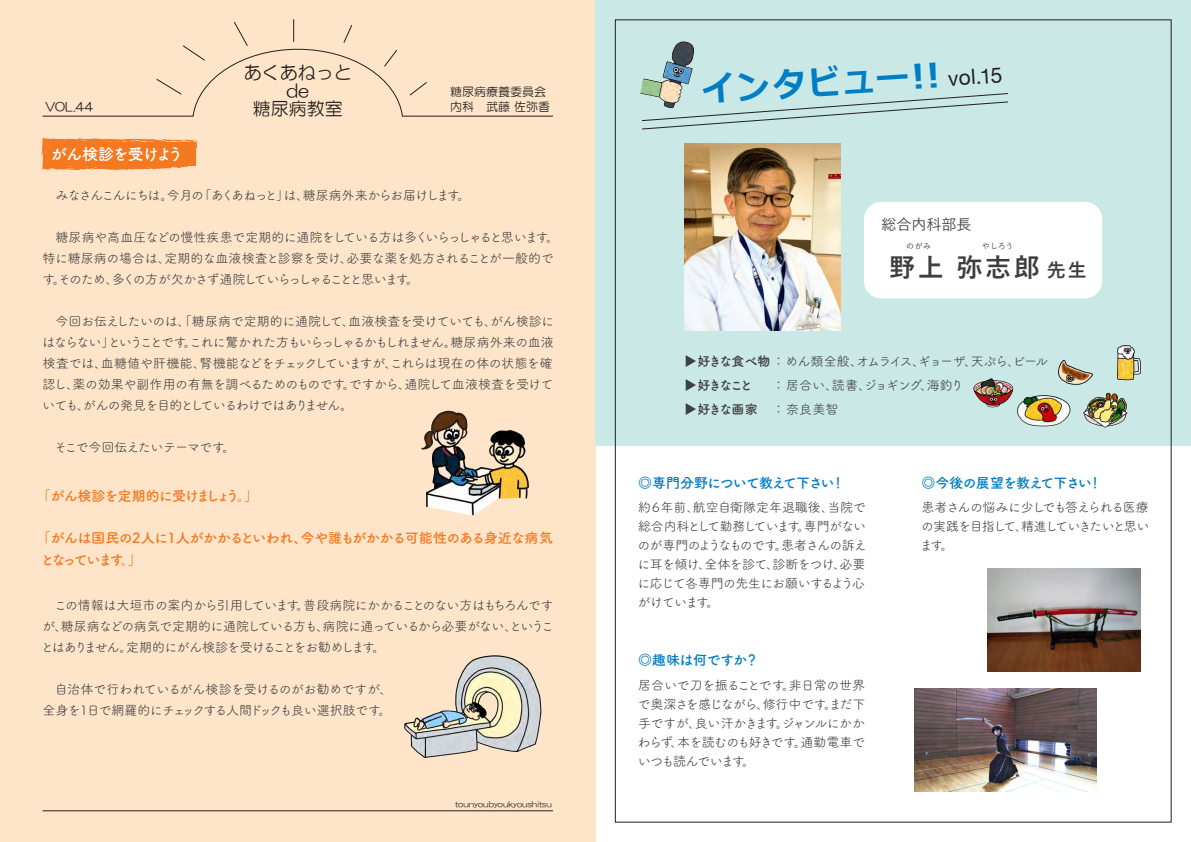
<style>
.page{position:relative;width:1191px;height:842px;background:#fff}
.page>*{position:absolute;margin:0;border:0;box-sizing:border-box;transform-origin:0 0}
.t1{font:700 34px "Meiryo";color:#007ec5}
.t2{font:700 26px "Yu Go";color:#3e3e3f}
.t3{font:21px "Helvetica Neue";color:#231f20}
.t4{font:18px/18px "HG Maru Gothic MPRO";color:#231f20;text-align:center}
.t5{font:700 16px "Tsuku A Rd Gothic";letter-spacing:-.065em;color:#fff}
.t6{font:500 15px "Yu Go";color:#3e3e3f}
.t7{font:700 14px/22px "Tsuku A Rd Gothic";letter-spacing:-.055em;color:#f47921}
.t8{font:700 14px "Tsuku A Rd Gothic";letter-spacing:-.05em;color:#007ec5}
.t9{font:13px/19px "Tsuku A Rd Gothic";letter-spacing:-.06em;color:#3e3e3f}
.t10{font:13px/21px "Tsuku A Rd Gothic";letter-spacing:-.04em;color:#3e3e3f;text-align:right}
.t11{font:13px/24px "Tsuku A Rd Gothic";letter-spacing:-.11em;color:#3e3e3f}
.t12{font:13px "Tsuku A Rd Gothic";letter-spacing:-.12em;color:#3e3e3f}
.t13{font:13px/24px "Tsuku A Rd Gothic";color:#3e3e3f}
.t14{font:12px/15px "HG Maru Gothic MPRO";color:#231f20}
.t15{font:8px "HG Maru Gothic MPRO";color:#231f20}
.t16{font:500 8px "Yu Go";letter-spacing:.03em;color:#3e3e3f}
.s1{font-size:19px}
.s2{font-family:"Yu Go";font-weight:700}
.s3{font-weight:700}
</style>
<div class="page">
<div style="left:0;top:0;width:595px;height:842px;background:#fee5ca"></div>
<div style="left:595px;top:0;width:596px;height:445px;background:#c9e8e6"></div>
<img style="left:640px;top:41px;width:54px;height:53px">
<img style="left:987px;top:569px;width:153px;height:102px">
<img style="left:914px;top:689px;width:182px;height:102px">
<img style="left:973px;top:378px;width:37px;height:30px">
<img style="left:1010px;top:384px;width:61px;height:43px">
<img style="left:1041px;top:360px;width:52px;height:46px">
<img style="left:1072px;top:383px;width:63px;height:63px">
<img style="left:421px;top:410px;width:108px;height:106px">
<img style="left:404px;top:655px;width:138px;height:103px">
<img style="left:1094px;top:345px;width:47px;height:56px">
<div style="left:864px;top:202px;width:238px;height:96px;background:#fff;border-radius:17px"></div>
<img style="left:684px;top:143px;width:156px;height:187px">
<svg style="left:42px;top:138px;width:156px;height:32px;background:#f48331"></svg>
<svg style="left:42px;top:19px;width:511px;height:98px"></svg>
<hr style="left:43px;top:810px;width:510px;height:1px;background:#231f20">
<svg style="left:641px;top:93px;width:367px;height:37px"></svg>
<h3 class="t4" style="left:244px;top:64px;width:109px">あくあねっとde</h3>
<p class="t14" style="left:45px;top:99px;width:49px">VOL.44</p>
<h3 class="t4" style="left:253px;top:100px;width:91px">糖尿病教室</h3>
<p class="t5" style="left:51px;top:141px;width:134px">がん検診を受けよう</p>
<p class="t14" style="left:450px;top:84px;width:101px">糖尿病療養委員会内科　武藤 佐弥香</p>
<p class="t12" style="left:43px;top:186px;width:429px">　みなさんこんにちは。今月の「あくあねっと」は、糖尿病外来からお届けします。</p>
<p class="t9" style="left:42px;top:226px;width:518px;line-height:21px;text-indent:13px">糖尿病や高血圧などの慢性疾患で定期的に通院をしている方は多くいらっしゃると思います。特に糖尿病の場合は、定期的な血液検査と診察を受け、必要な薬を処方されることが一般的です。そのため、多くの方が欠かさず通院していらっしゃることと思います。</p>
<p class="t9" style="left:42px;top:310px;width:513px;line-height:21px;text-indent:13px">今回お伝えしたいのは、「糖尿病で定期的に通院して、血液検査を受けていても、がん検診にはならない」ということです。これに驚かれた方もいらっしゃるかもしれません。糖尿病外来の血液検査では、血糖値や肝機能、腎機能などをチェックしていますが、これらは現在の体の状態を確認し、薬の効果や副作用の有無を調べるためのものです。ですから、通院して血液検査を受けていても、がんの発見を目的としているわけではありません。</p>
<p class="t9" style="left:43px;top:437px;width:194px">　そこで今回伝えたいテーマです。</p>
<p class="t7" style="left:37px;top:484px;width:223px">「がん検診を定期的に受けましょう。」</p>
<p class="t7" style="left:37px;top:526px;width:517px">「がんは国民の2人に1人がかかるといわれ、今や誰もがかかる可能性のある身近な病気となっています。」</p>
<p class="t9" style="left:41px;top:594px;width:514px;line-height:21px;text-align:justify;text-indent:13px">この情報は大垣市の案内から引用しています。普段病院にかかることのない方はもちろんですが、糖尿病などの病気で定期的に通院している方も、病院に通っているから必要がない、ということはありません。定期的にがん検診を受けることをお勧めします。</p>
<p class="t10" style="left:43px;top:678px;width:351px">自治体で行われているがん検診を受けるのがお勧めですが、全身を1日で網羅的にチェックする人間ドックも良い選択肢です。</p>
<p class="t15" style="left:455px;top:800px;width:98px">tounyoubyoukyoushitsu</p>
<h1 class="t1" style="left:700px;top:67px;width:240px;rotate:-4deg">インタビュー!!</h1>
<h3 class="t3" style="left:947px;top:63px;width:56px;rotate:-4deg">vol.15</h3>
<p class="t6" style="left:881px;top:211px;width:91px">総合内科部長</p>
<p class="t16" style="left:906px;top:239px;width:27px">のがみ</p>
<p class="t16" style="left:982px;top:239px;width:33px">やしろう</p>
<h2 class="t2" style="left:889px;top:253px;width:199px">野上 弥志郎<span class="s1">先生</span></h2>
<p class="t11" style="left:684px;top:348px;width:365px"><span class="s2">▶</span><span class="s3">好きな食べ物</span>： めん類全般、オムライス、ギョーザ、天ぷら、ビール<span class="s2">▶</span><span class="s3">好きなこと<br></span><span class="s2">▶</span><span class="s3">好きな画家</span></p>
<p class="t13" style="left:772px;top:372px;width:193px">： 居合い、読書、ジョギング、海釣り： 奈良美智</p>
<p class="t8" style="left:638px;top:471px;width:208px">◎専門分野について教えて下さい！</p>
<p class="t9" style="left:637px;top:497px;width:231px">約６年前、航空自衛隊定年退職後、当院で総合内科として勤務しています。専門がないのが専門のようなものです。患者さんの訴えに耳を傾け、全体を診て、診断をつけ、必要に応じて各専門の先生にお願いするよう心がけています。</p>
<p class="t8" style="left:638px;top:649px;width:122px">◎趣味は何ですか？</p>
<p class="t9" style="left:637px;top:675px;width:229px;text-align:justify">居合いで刀を振ることです。非日常の世界で奥深さを感じながら、修行中です。まだ下手ですが、良い汗かきます。ジャンルにかかわらず、本を読むのも好きです。通勤電車でいつも読んでいます。</p>
<p class="t8" style="left:921px;top:471px;width:182px">◎今後の展望を教えて下さい！</p>
<p class="t9" style="left:920px;top:497px;width:231px;text-align:justify">患者さんの悩みに少しでも答えられる医療の実践を目指して、精進していきたいと思います。</p>
</div>
